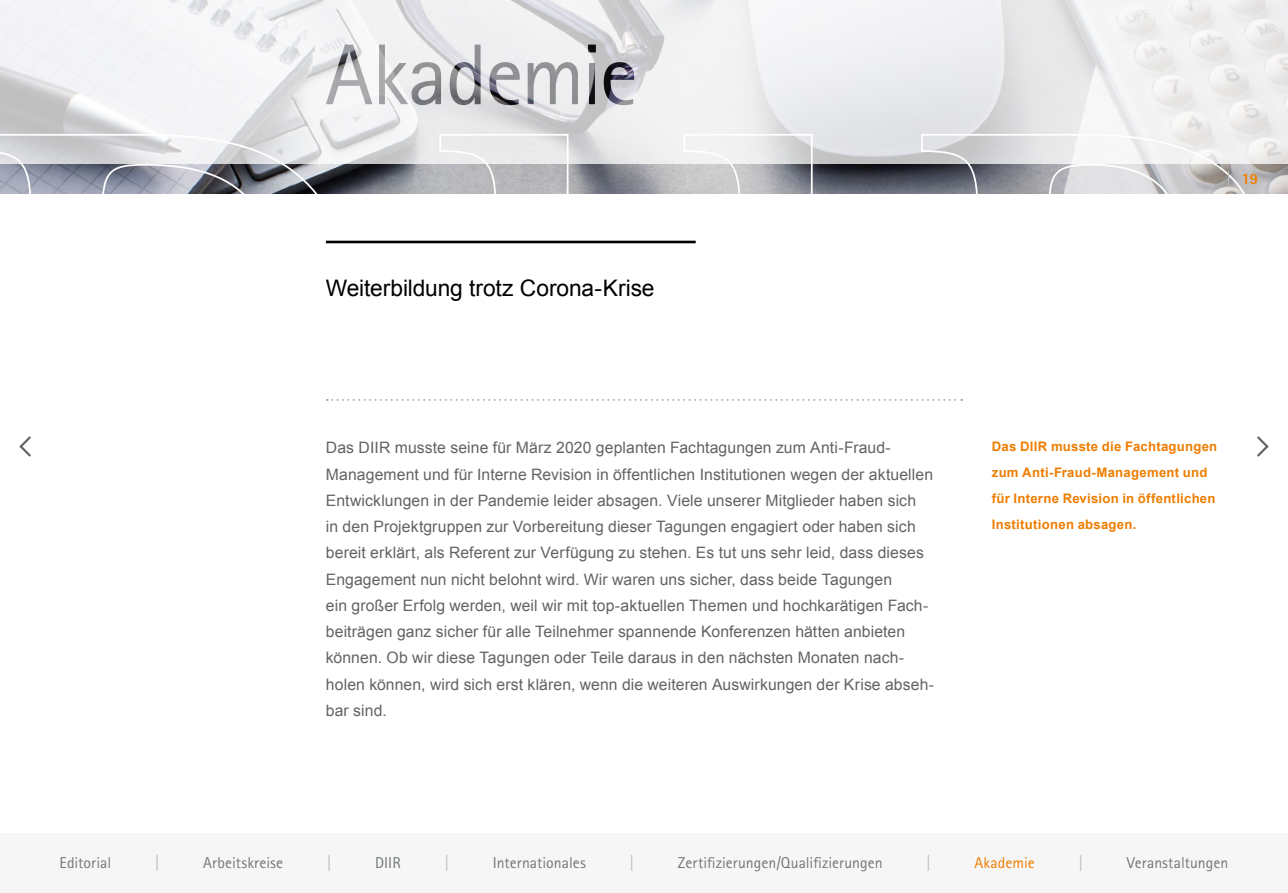
<style>
.page{position:relative;width:1288px;height:893px;background:#fff}
.page>*{position:absolute;margin:0;border:0;box-sizing:border-box;transform-origin:0 0}
.t1{font:22.75px "Arial";letter-spacing:-.005em;color:#000}
.t2{font:15.75px/26.2px "Arial";letter-spacing:.005em;color:#646363}
.t3{font:15.75px "Rotis Sans Serif Pro";color:#727777}
.t4{font:15.75px "Rotis Sans Serif Pro";letter-spacing:.005em;color:#ef7d00}
.t5{font:15.75px "Rotis Sans Serif Pro";color:#babebe}
.t6{font:800 15.75px "Rotis Sans Serif Pro";color:#ef7d00}
.t7{font:700 13.12px/26.2px "Arial";letter-spacing:.02em;color:#ef7d00}
</style>
<div class="page">
<img style="left:359px;top:164px;width:928px;height:29px">
<svg style="left:0;top:0;width:1287px;height:164px;fill:#f0f0f2"></svg>
<hr style="left:326px;top:241px;width:369px;height:2px;background:#000">
<svg style="left:327px;top:399px;width:635px;height:2px"></svg>
<svg style="left:326px;top:45px;width:308px;height:60px"></svg>
<svg style="left:0;top:133px;width:359px;height:60px"></svg>
<svg style="left:438px;top:133px;width:131px;height:60px;background:#d2d2d4"></svg>
<svg style="left:682px;top:133px;width:131px;height:60px"></svg>
<div style="left:0;top:833px;width:1287px;height:60px;background:#f6f6f6"></div>
<svg style="left:1257px;top:436px;width:12px;height:21px"></svg>
<svg style="left:19px;top:436px;width:12px;height:21px"></svg>
<svg style="left:920px;top:133px;width:338px;height:60px"></svg>
<h1 class="t1" style="left:326px;top:273px;width:330px">Weiterbildung trotz Corona-Krise</h1>
<p class="t6" style="left:1241px;top:169px;width:18px">19</p>
<p class="t2" style="left:326px;top:435px;width:609px">Das DIIR musste seine für März 2020 geplanten Fachtagungen zum Anti-Fraud-Management und für Interne Revision in öffentlichen Institutionen wegen der aktuellen Entwicklungen in der Pandemie leider absagen. Viele unserer Mitglieder haben sich<br>in den Projektgruppen zur Vorbereitung dieser Tagungen engagiert oder haben sich bereit erklärt, als Referent zur Verfügung zu stehen. Es tut uns sehr leid, dass dieses Engagement nun nicht belohnt wird. Wir waren uns sicher, dass beide Tagungen<br>ein großer Erfolg werden, weil wir mit top-aktuellen Themen und hochkarätigen Fach&shy;beiträgen ganz sicher für alle Teilnehmer spannende Konferenzen hätten anbieten können. Ob wir diese Tagungen oder Teile daraus in den nächsten Monaten nach&shy;holen können, wird sich erst klären, wenn die weiteren Auswirkungen der Krise abseh&shy;bar sind.</p>
<p class="t7" style="left:991px;top:433px;width:227px">Das DIIR musste die Fachtagungen zum Anti-Fraud-Management und für Interne Revision in öffentlichen<br>Institutionen absagen.</p>
<p class="t3" style="left:60px;top:853px;width:53px">Editorial</p>
<p class="t5" style="left:155px;top:853px;width:6px">|</p>
<p class="t3" style="left:203px;top:853px;width:82px">Arbeitskreise</p>
<p class="t5" style="left:327px;top:853px;width:6px">|</p>
<p class="t3" style="left:375px;top:853px;width:27px">DIIR</p>
<p class="t5" style="left:444px;top:853px;width:6px">|</p>
<p class="t3" style="left:492px;top:853px;width:95px">Internationales</p>
<p class="t5" style="left:630px;top:853px;width:6px">|</p>
<p class="t3" style="left:678px;top:853px;width:206px">Zertifizierungen/Qualifizierungen</p>
<p class="t5" style="left:926px;top:853px;width:6px">|</p>
<p class="t4" style="left:974px;top:853px;width:62px">Akademie</p>
<p class="t5" style="left:1078px;top:853px;width:6px">|</p>
<p class="t3" style="left:1126px;top:853px;width:103px">Veranstaltungen</p>
</div>
